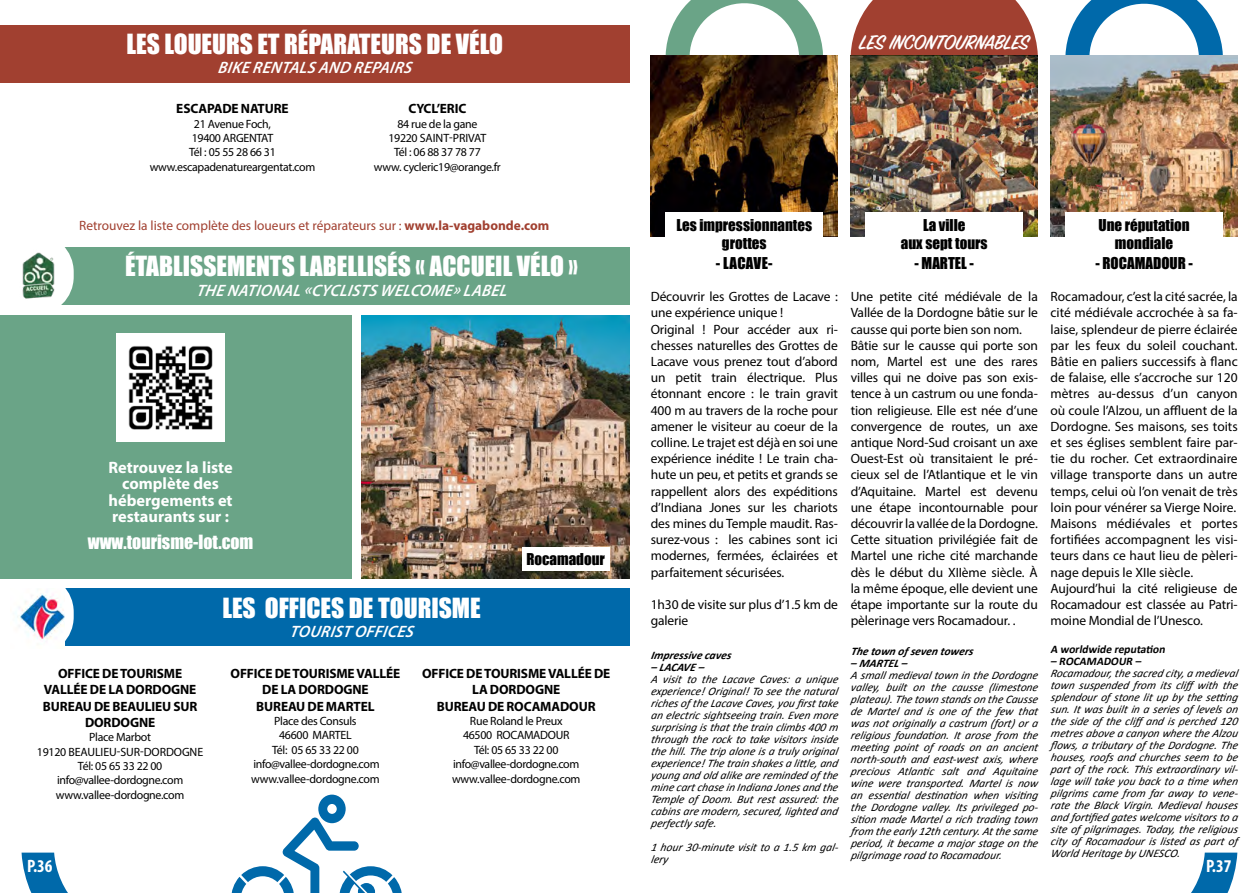
<style>
.page{position:relative;width:1259px;height:893px;background:#fff}
.page>*{position:absolute;margin:0;border:0;box-sizing:border-box;transform-origin:0 0}
.t1{font:25.5px "Impact";color:#fff}
.t2{font:600 22.5px "Sign Painter House Script";letter-spacing:-.02em;color:#fff}
.t3{font:18px "Impact";color:#fff}
.t4{font:700 condensed 18px "Myriad Pro";color:#fff}
.t5{font:italic 600 16.5px "Myriad Pro";letter-spacing:.02em;color:#fff}
.t6{font:700 16.5px/16.5px "Myriad Pro";color:#fff;text-align:center}
.t7{font:15px/18px "Impact";color:#000;text-align:center}
.t8{font:13.5px/16.2px "Myriad Pro";letter-spacing:-.01em;color:#000}
.t9{font:700 13.5px/16.2px "Myriad Pro";letter-spacing:-.01em;color:#000;text-align:center}
.t10{font:13.5px "Myriad Pro";color:#a14030}
.t11{font:12px/14.4px "Myriad Pro";letter-spacing:-.025em;color:#000;text-align:center}
.t12{font:italic 11.55px/12px "Calibri";color:#000;text-align:justify}
.t13{font:italic 700 11.55px "Calibri";color:#000}
.t14{font:italic 700 11.55px "Calibri";color:#000}
.s1{font-weight:700}
</style>
<div class="page">
<svg style="left:1065px;top:0;width:157px;height:55px"></svg>
<svg style="left:850px;top:0;width:187px;height:55px;background:#a84f40"></svg>
<img style="left:651px;top:55px;width:187px;height:182px">
<img style="left:850px;top:55px;width:187px;height:182px">
<img style="left:1050px;top:55px;width:187px;height:182px">
<div style="left:665px;top:212px;width:158px;height:65px;background:#fff"></div>
<div style="left:865px;top:212px;width:158px;height:65px;background:#fff"></div>
<div style="left:1065px;top:212px;width:157px;height:65px;background:#fff"></div>
<svg style="left:665px;top:0;width:158px;height:55px"></svg>
<svg style="left:1191px;top:853px;width:46px;height:40px"></svg>
<div style="left:0;top:25px;width:629px;height:58px;background:#a14030"></div>
<div style="left:0;top:588px;width:629px;height:57px;background:#0069aa"></div>
<svg style="left:0;top:578px;width:74px;height:68px"></svg>
<img style="left:10px;top:588px;width:54px;height:58px">
<svg style="left:231px;top:795px;width:171px;height:98px"></svg>
<svg style="left:22px;top:853px;width:46px;height:40px"></svg>
<div style="left:0;top:248px;width:629px;height:57px;background:#6aa487"></div>
<svg style="left:0;top:247px;width:74px;height:58px;background:#f2f7f4"></svg>
<img style="left:19px;top:250px;width:38px;height:51px">
<div style="left:0;top:315px;width:351px;height:263px;background:#6aa487"></div>
<img style="left:117px;top:334px;width:108px;height:108px">
<img style="left:361px;top:315px;width:268px;height:263px">
<div style="left:522px;top:547px;width:87px;height:23px;background:#fff"></div>
<h1 class="t1" style="left:126px;top:24px;width:378px">LES LOUEURS ET RÉPARATEURS DE VÉLO</h1>
<p class="t5" style="left:218px;top:57px;width:199px">BIKE RENTALS AND REPAIRS</p>
<p class="t9" style="left:176px;top:100px;width:114px">ESCAPADE NATURE</p>
<p class="t11" style="left:150px;top:116px;width:167px">21 Avenue Foch,<br>19400 ARGENTAT<br>Tél : 05 55 28 66 31 www.escapadenatureargentat.com</p>
<p class="t9" style="left:408px;top:100px;width:59px">CYCL’ERIC</p>
<p class="t11" style="left:374px;top:116px;width:128px">84 rue de la gane<br>19220 SAINT-PRIVAT<br>Tél : 06 88 37 78 77<br>www. cycleric19@orange.fr</p>
<p class="t10" style="left:79px;top:217px;width:471px">Retrouvez la liste complète des loueurs et réparateurs sur : <span class="s1">www.la-vagabonde.com</span></p>
<h1 class="t1" style="left:125px;top:247px;width:454px">ÉTABLISSEMENTS LABELLISÉS « ACCUEIL VÉLO »</h1>
<p class="t5" style="left:196px;top:280px;width:315px">THE NATIONAL «CYCLISTS WELCOME» LABEL</p>
<p class="t6" style="left:108px;top:458px;width:126px">Retrouvez la liste complète des hébergements et restaurants sur :</p>
<h3 class="t3" style="left:88px;top:528px;width:167px">www.tourisme-lot.com</h3>
<h1 class="t1" style="left:222px;top:588px;width:260px">LES OFFICES DE TOURISME</h1>
<p class="t5" style="left:290px;top:621px;width:128px">TOURIST OFFICES</p>
<p class="t7" style="left:526px;top:550px;width:80px">Rocamadour</p>
<p class="t9" style="left:43px;top:665px;width:156px">OFFICE DE TOURISME<br>VALLÉE DE LA DORDOGNE<br>BUREAU DE BEAULIEU SUR<br>DORDOGNE</p>
<p class="t11" style="left:37px;top:730px;width:168px">Place Marbot<br>19120 BEAULIEU-SUR-DORDOGNE<br>Tél: 05 65 33 22 00 info@vallee-dordogne.com www.vallee-dordogne.com</p>
<h3 class="t4" style="left:27px;top:854px;width:27px">P.36</h3>
<p class="t9" style="left:231px;top:665px;width:171px">OFFICE DE TOURISME VALLÉE<br>DE LA DORDOGNE<br>BUREAU DE MARTEL</p>
<p class="t11" style="left:251px;top:714px;width:130px">Place des Consuls<br>46600 MARTEL<br>Tél: 05 65 33 22 00 info@vallee-dordogne.com www.vallee-dordogne.com</p>
<p class="t9" style="left:422px;top:665px;width:190px">OFFICE DE TOURISME VALLÉE DE<br>LA DORDOGNE<br>BUREAU DE ROCAMADOUR</p>
<p class="t11" style="left:452px;top:714px;width:130px">Rue Roland le Preux<br>46500 ROCAMADOUR<br>Tél: 05 65 33 22 00 info@vallee-dordogne.com www.vallee-dordogne.com</p>
<h2 class="t2" style="left:859px;top:28px;width:172px">LES INCONTOURNABLES</h2>
<p class="t7" style="left:676px;top:216px;width:137px">Les impressionnantes grottes</p>
<p class="t7" style="left:716px;top:253px;width:58px">- LACAVE-</p>
<p class="t8" style="left:651px;top:288px;width:189px">Découvrir les Grottes de Lacave : une expérience unique !<br>Original ! Pour accéder aux ri&shy;chesses naturelles des Grottes de<br>Lacave vous prenez tout d’abord un petit train électrique. Plus étonnant encore : le train gravit<br>400 m au travers de la roche pour amener le visiteur au coeur de la colline. Le trajet est déjà en soi une expérience inédite ! Le train cha&shy;hute un peu, et petits et grands se rappellent alors des expéditions d’Indiana Jones sur les chariots des mines du Temple maudit. Ras&shy;surez-vous : les cabines sont ici modernes, fermées, éclairées et parfaitement sécurisées.</p>
<p class="t8" style="left:651px;top:596px;width:189px">1h30 de visite sur plus d’1.5 km de galerie</p>
<p class="t13" style="left:651px;top:648px;width:84px">Imp ressive caves</p>
<p class="t13" style="left:651px;top:660px;width:57px">– LACAVE –</p>
<p class="t12" style="left:651px;top:673px;width:191px">A visit to the Lacave Caves: a unique experience!Original!To see the natural richesof the Lacave Caves, you firsttake an electric sightseeing train. Even more surprising isthatthe train climbs400 m through the rock to take visitors inside the hill.The trip alone isa truly original experience!The train shakesa little, and young and old alike are reminded of the mine cartchase in Indiana Jonesand the Temple of Doom. But rest assured: the cabinsare modern, secured, lighted and perfectly safe.</p>
<p class="t12" style="left:651px;top:841px;width:191px">1 hour 30-minute visit to a 1.5 km gal&shy;lery</p>
<p class="t7" style="left:901px;top:216px;width:88px">La ville<br>aux sept tours</p>
<p class="t7" style="left:914px;top:253px;width:61px">- MARTEL -</p>
<p class="t7" style="left:1098px;top:216px;width:93px">Une réputation mondiale</p>
<p class="t7" style="left:1095px;top:253px;width:99px">- ROCAMADOUR -</p>
<p class="t8" style="left:850px;top:288px;width:189px">Une petite cité médiévale de la<br>Vallée de la Dordogne bâtie sur le causse qui porte bien son nom.<br>Bâtie sur le causse qui porte son nom, Martel est une des rares villes qui ne doive pas son exis&shy;tence à un castrum ou une fonda&shy;tion religieuse. Elle est née d’une convergence de routes, un axe antique Nord-Sud croisant un axe<br>Ouest-Est où transitaient le pré&shy;cieux sel de l’Atlantique et le vin d’Aquitaine. Martel est devenu une étape incontournable pour découvrir la vallée de la Dordogne.<br>Cette situation privilégiée fait de<br>Martel une riche cité marchande dès le début du XIIème siècle. À la même époque, elle devient une étape importante sur la route du pèlerinage vers Rocamadour. .</p>
<p class="t8" style="left:1050px;top:288px;width:189px">Rocamadour, c’est la cité sacrée, la cité médiévale accrochée à sa fa&shy;laise, splendeur de pierre éclairée par les feux du soleil couchant.<br>Bâtie en paliers successifs à flanc de falaise, elle s’accroche sur 120 mètres au-dessus d’un canyon où coule l’Alzou, un affluent de la Dordogne. Ses maisons, ses toits et ses églises semblent faire par&shy;tie du rocher. Cet extraordinaire village transporte dans un autre temps, celui où l’on venait de très loin pour vénérer sa Vierge Noire.<br>Maisons médiévales et portes fortifiées accompagnent les visi&shy;teurs dans ce haut lieu de pèleri&shy;nage depuis le XIIe siècle.<br>Aujourd’hui la cité religieuse de Rocamadour est classée au Patri&shy;moine Mondial de l’Unesco.</p>
<p class="t13" style="left:850px;top:644px;width:126px">The town of seven towers</p>
<p class="t13" style="left:850px;top:656px;width:60px">– MARTEL –</p>
<p class="t12" style="left:850px;top:669px;width:191px">A smallmedievaltown in the Dordogne valley, built on the causse (limestone plateau).The town standson the Causse de Martel and is one of the few that was not originally a castrum (fort) or a religious foundation. It arose from the meeting point of roads on an ancient north-south and east-west axis, where precious Atlantic salt and Aquitaine wine were transported. Martel is now an essential destination when visiting the Dordogne valley. Its privileged po&shy;sition made Martel a rich trading town from the early 12th century.Atthe same period, it became a major stage on the pilgrimage road to Rocamadour.</p>
<p class="t14" style="left:1050px;top:642px;width:118px">A worldwide reputation</p>
<p class="t14" style="left:1050px;top:654px;width:94px">– ROCAMADOUR –</p>
<p class="t12" style="left:1050px;top:667px;width:191px;text-align:left">Rocamadour, the sacred city, a medieval town suspended from its cliffwith the splendour of stone lit up by the setting sun. It was built in a series of levels on the side of the cliffand is perched 120 metresabove a canyon where the Alzou flows, a tributary of the Dordogne. The houses, roofs and churches seem to be part of the rock. This extraordinary vil&shy;lage will take you back to a time when pilgrims came from far away to vene&shy;rate the Black Virgin. Medieval houses and fortified gateswelcome visitorsto a site of pilgrimages. Today, the religious city of Rocamadour is listed as part of World Heritage by UNESCO.</p>
<h3 class="t4" style="left:1206px;top:854px;width:27px">P.37</h3>
</div>
